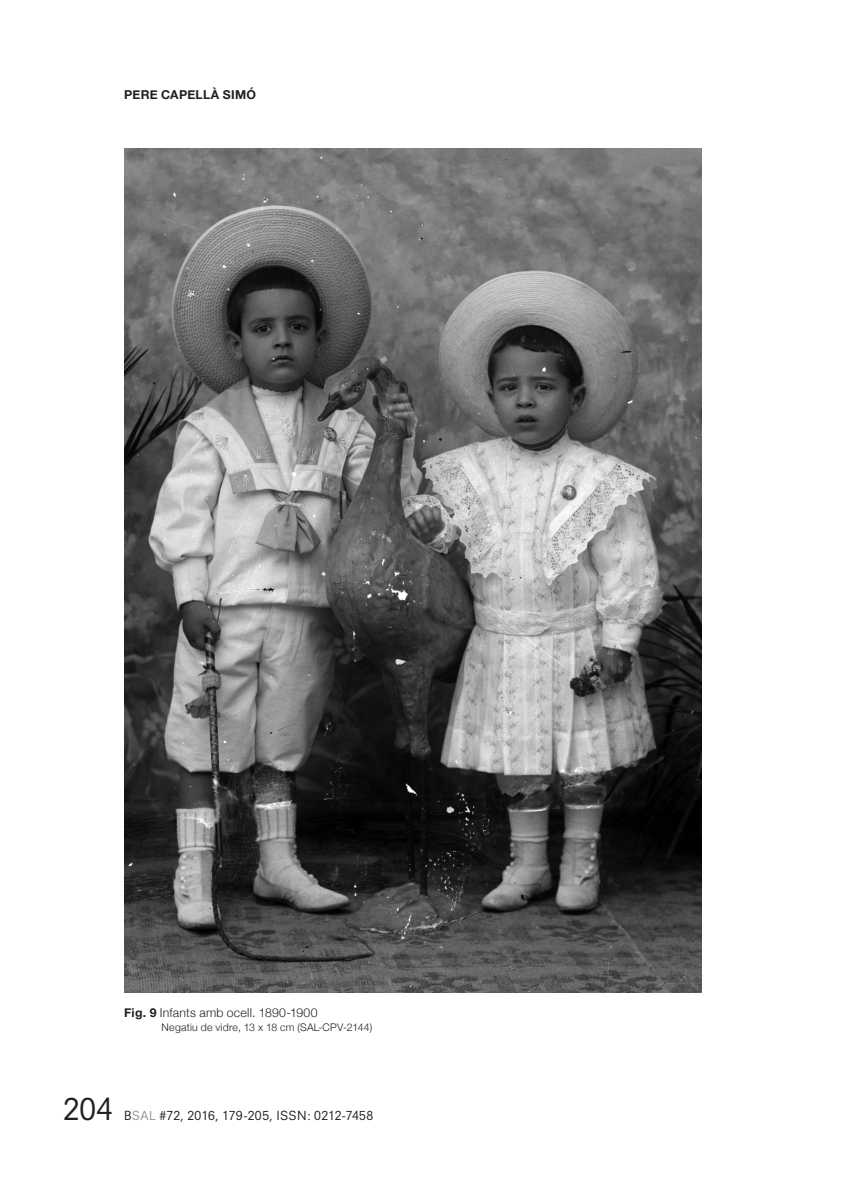
<style>
.page{position:relative;width:844px;height:1191px;background:#fff}
.page>*{position:absolute;margin:0;border:0;box-sizing:border-box;transform-origin:0 0}
.t1{font:29.75px "Neuzeit S";color:#231f20}
.t2{font:12.25px "Neuzeit S";letter-spacing:.025em;color:#231f20}
.peu_de_pàg{font:300 12.25px "Helvetica Neue";letter-spacing:.02em;color:#231f20}
.t3{font:700 12.25px "Helvetica Neue";letter-spacing:.025em;color:#231f20}
.peu_de_pàg-2{font:300 10.5px "Helvetica Neue";letter-spacing:.025em;color:#231f20}
.s1{font-weight:700}
.s2{color:#939598}
</style>
<div class="page">
<img style="left:124px;top:149px;width:577px;height:843px">
<p class="t3" style="left:124px;top:85px;width:133px">PERE CAPELLÀ SIMÓ</p>
<p class="peu_de_pàg" style="left:124px;top:1002px;width:195px"><span class="s1">Fig. 9</span> Infants amb ocell. 1890-1900</p>
<p class="peu_de_pàg-2" style="left:161px;top:1019px;width:212px">Negatiu de vidre, 13 x 18 cm (SAL-CPV-2144)</p>
<h1 class="t1" style="left:63px;top:1090px;width:51px">204</h1>
<p class="t2" style="left:124px;top:1107px;width:251px">B<span class="s2">SAL</span> #72, 2016, 179-205, ISSN: 0212-7458</p>
</div>
